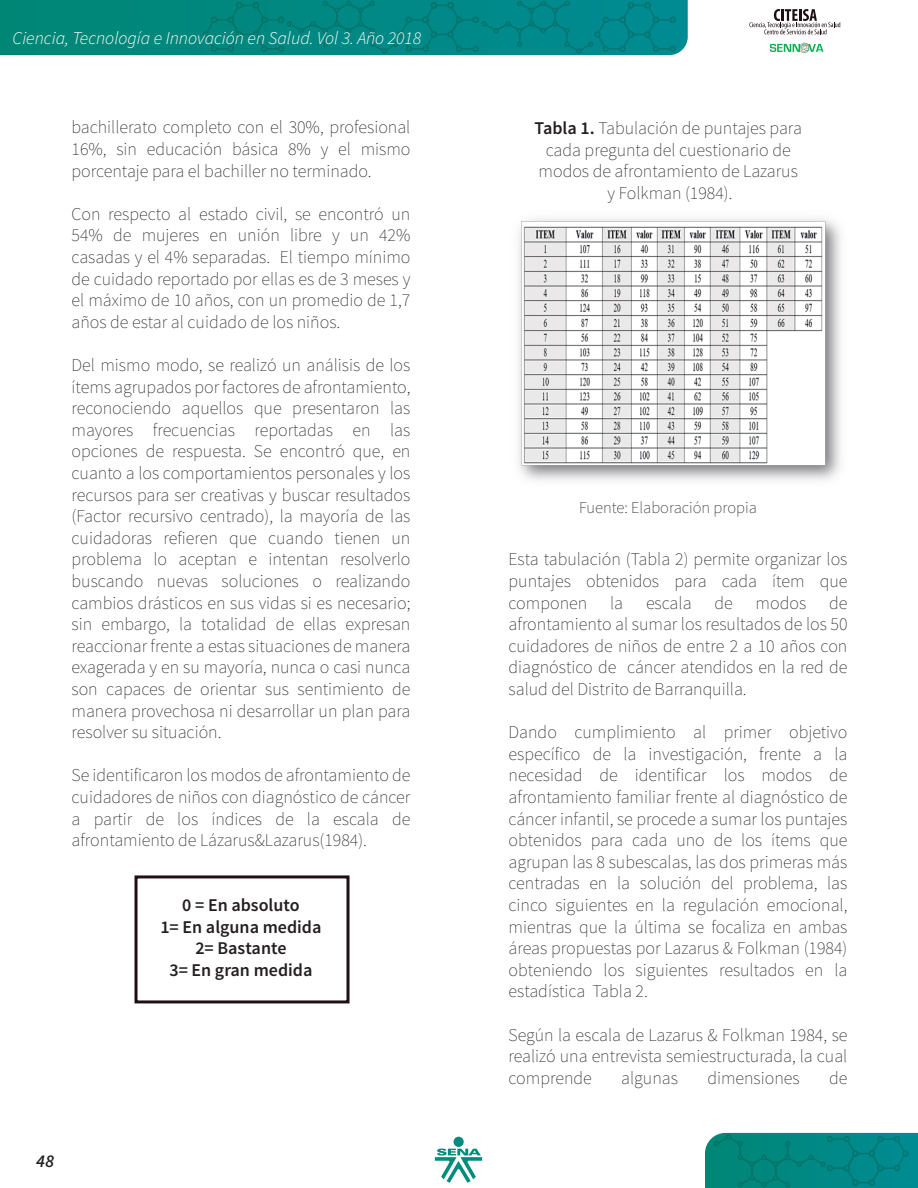
<style>
.page{position:relative;width:918px;height:1188px;background:#fff}
.page>*{position:absolute;margin:0;border:0;box-sizing:border-box;transform-origin:0 0}
.t1{font:200 18px/21.6px "Source Sans Pro";color:#231f20;text-align:justify}
.t2{font:600 18px/21.6px "Source Sans Pro";color:#231f20;text-align:center}
.t3{font:italic 300 18px "Source Sans Pro";color:#fff}
.t4{font:italic 600 18px "Source Sans Pro";color:#231f20}
.t5{font:200 16.5px "Source Sans Pro";color:#231f20}
.s1{font-weight:600}
</style>
<div class="page">
<svg style="left:770px;top:43px;width:53px;height:10px"></svg>
<svg style="left:749px;top:9px;width:91px;height:25px"></svg>
<svg style="left:0;top:0;width:688px;height:55px;background:#008782"></svg>
<svg style="left:705px;top:1133px;width:213px;height:55px;background:#028782"></svg>
<div style="left:454px;top:1137px;width:10px;height:10px;background:#008c7c;border-radius:50%"></div>
<svg style="left:435px;top:1149px;width:47px;height:34px"></svg>
<div style="left:135px;top:875px;width:215px;height:128px;border:3px solid #1e1014"></div>
<img style="left:518px;top:219px;width:323px;height:262px">
<p class="t3" style="left:13px;top:27px;width:410px">Ciencia, Tecnología e Innovación en Salud. Vol 3. Año 2018</p>
<p class="t1" style="left:72px;top:117px;width:340px">bachillerato completo con el 30%, profesional 16%, sin educación básica 8% y el mismo porcentaje para el bachiller no terminado.</p>
<p class="t1" style="left:72px;top:203px;width:340px">Con respecto al estado civil, se encontró un 54% de mujeres en unión libre y un 42% casadas y el 4% separadas. El tiempo mínimo de cuidado reportado por ellas es de 3 meses y el máximo de 10 años, con un promedio de 1,7 años de estar al cuidado de los niños.</p>
<p class="t1" style="left:72px;top:354px;width:340px">Del mismo modo, se realizó un análisis de los ítems agrupados por factores de afrontamiento, reconociendo aquellos que presentaron las mayores frecuencias reportadas en las opciones de respuesta. Se encontró que, en cuanto a los comportamientos personales y los recursos para ser creativas y buscar resultados (Factor recursivo centrado), la mayoría de las cuidadoras refieren que cuando tienen un problema lo aceptan e intentan resolverlo buscando nuevas soluciones o realizando cambios drásticos en sus vidas si es necesario; sin embargo, la totalidad de ellas expresan reaccionar frente a estas situaciones de manera exagerada y en su mayoría, nunca o casi nunca son capaces de orientar sus sentimiento de manera provechosa ni desarrollar un plan para resolver su situación.</p>
<p class="t1" style="left:72px;top:765px;width:340px">Se identificaron los modos de afrontamiento de cuidadores de niños con diagnóstico de cáncer a partir de los índices de la escala de afrontamiento de Lázarus&amp;Lazarus(1984).</p>
<p class="t4" style="left:36px;top:1150px;width:19px">48</p>
<p class="t2" style="left:160px;top:895px;width:163px">0 = En absoluto<br>1= En alguna medida<br>2= Bastante<br>3= En gran medida</p>
<p class="t1" style="left:535px;top:117px;width:269px;text-align:center"><span class="s1">Tabla 1.</span> Tabulación de puntajes para cada pregunta del cuestionario de modos de afrontamiento de Lazarus y Folkman (1984).</p>
<p class="t5" style="left:579px;top:498px;width:179px">Fuente: Elaboración propia</p>
<p class="t1" style="left:509px;top:549px;width:340px">Esta tabulación (Tabla 2) permite organizar los puntajes obtenidos para cada ítem que componen</p>
<p class="t1" style="left:509px;top:592px;width:340px;text-indent:321px">de afrontamiento al sumar los resultados de los 50 cuidadores de niños de entre 2 a 10 años con diagnóstico de cáncer atendidos en la red de salud del Distrito de Barranquilla.</p>
<p class="t1" style="left:509px;top:721px;width:340px">Dando cumplimiento al primer objetivo específico de la investigación, frente a la necesidad de identificar los modos de afrontamiento familiar frente al diagnóstico de cáncer infantil, se procede a sumar los puntajes obtenidos para cada uno de los ítems que agrupan las 8 subescalas, las dos primeras más centradas en la solución del problema, las cinco siguientes en la regulación emocional, mientras que la última se focaliza en ambas áreas propuestas por Lazarus &amp; Folkman (1984) obteniendo los siguientes resultados en la estadística Tabla 2.</p>
<p class="t1" style="left:509px;top:1024px;width:340px">Según la escala de Lazarus &amp; Folkman 1984, se realizó una entrevista semiestructurada, la cual comprende</p>
<p class="t1" style="left:610px;top:592px;width:15px">la</p>
<p class="t1" style="left:646px;top:592px;width:47px">escala</p>
<p class="t1" style="left:714px;top:592px;width:20px">de</p>
<p class="t1" style="left:756px;top:592px;width:52px">modos</p>
<p class="t1" style="left:621px;top:1067px;width:58px">algunas</p>
<p class="t1" style="left:707px;top:1067px;width:94px">dimensiones</p>
<p class="t1" style="left:829px;top:1067px;width:20px">de</p>
</div>
